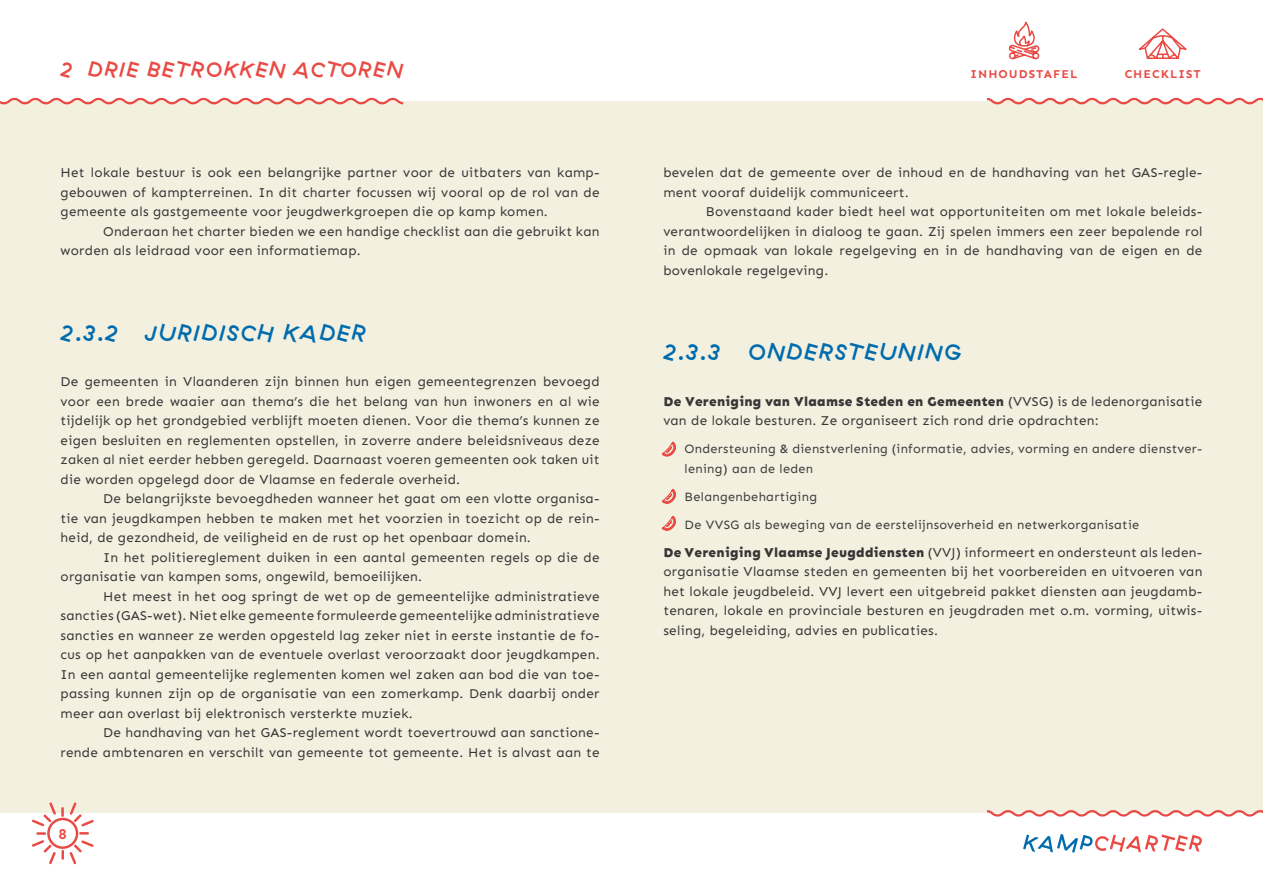
<style>
.page{position:relative;width:1263px;height:893px;background:#fff}
.page>*{position:absolute;margin:0;border:0;box-sizing:border-box;transform-origin:0 0}
.HS_1_1_1{font:22.5px "GT Haptik Medium Rotalic";letter-spacing:.08em;color:#006cae}
.t1{font:21px "GT Haptik Medium Rotalic";letter-spacing:.08em;color:#e94a44}
.t2{font:700 15px "Sen";color:#e94a44}
.brood{font:13.5px/19.5px "Sen";letter-spacing:.02em;color:#373636;text-align:justify}
.t3{font:12.75px/19.5px "Sen";letter-spacing:.025em;color:#3c3c3b}
.t4{font:700 12px "Sen";letter-spacing:.085em;color:#e94a44}
.s1{font-weight:800}
</style>
<div class="page">
<div style="left:0;top:101px;width:1263px;height:711px;background:#f3f0e0"></div>
<svg style="left:1139px;top:28px;width:48px;height:31px"></svg>
<svg style="left:987px;top:97px;width:276px;height:8px"></svg>
<svg style="left:985px;top:810px;width:278px;height:7px"></svg>
<svg style="left:1023px;top:834px;width:179px;height:19px"></svg>
<svg style="left:32px;top:802px;width:62px;height:62px"></svg>
<svg style="left:1008px;top:21px;width:32px;height:39px"></svg>
<svg style="left:0;top:97px;width:404px;height:8px"></svg>
<svg style="left:662px;top:442px;width:14px;height:15px"></svg>
<svg style="left:662px;top:489px;width:14px;height:15px"></svg>
<svg style="left:662px;top:516px;width:14px;height:15px"></svg>
<p class="t1" style="left:61px;top:56px;width:344px">2 DRIE BETROKKEN ACTOREN</p>
<p class="t4" style="left:971px;top:67px;width:109px">INHOUDSTAFEL</p>
<p class="t4" style="left:1125px;top:67px;width:78px">CHECKLIST</p>
<p class="brood" style="left:61px;top:163px;width:541px">Het lokale bestuur is ook een belangrijke partner voor de uitbaters van kamp&shy;gebouwen of kampterreinen. In dit charter focussen wij vooral op de rol van de gemeente als gastgemeente voor jeugdwerkgroepen die op kamp komen.</p>
<p class="brood" style="left:61px;top:222px;width:540px;text-indent:43px">Onderaan het charter bieden we een handige checklist aan die gebruikt kan worden als leidraad voor een informatiemap.</p>
<p class="HS_1_1_1" style="left:61px;top:319px;width:307px">2.3.2 JURIDISCH KADER</p>
<p class="brood" style="left:61px;top:372px;width:541px">De gemeenten in Vlaanderen zijn binnen hun eigen gemeentegrenzen bevoegd voor een brede waaier aan thema’s die het belang van hun inwoners en al wie tijdelijk op het grondgebied verblijft moeten dienen. Voor die thema’s kunnen ze eigen besluiten en reglementen opstellen, in zoverre andere beleidsniveaus deze zaken al niet eerder hebben geregeld. Daarnaast voeren gemeenten ook taken uit die worden opgelegd door de Vlaamse en federale overheid.</p>
<p class="brood" style="left:61px;top:489px;width:541px;text-indent:43px">De belangrijkste bevoegdheden wanneer het gaat om een vlotte organisa&shy;tie van jeugdkampen hebben te maken met het voorzien in toezicht op de rein&shy;heid, de gezondheid, de veiligheid en de rust op het openbaar domein.</p>
<p class="brood" style="left:61px;top:547px;width:540px;text-indent:43px">In het politiereglement duiken in een aantal gemeenten regels op die de organisatie van kampen soms, ongewild, bemoeilijken.</p>
<p class="brood" style="left:61px;top:586px;width:541px;text-indent:43px">Het meest in het oog springt de wet op de gemeentelijke administratieve sancties (GAS-wet). Niet elke gemeente formuleerde gemeentelijke administratieve sancties en wanneer ze werden opgesteld lag zeker niet in eerste instantie de fo&shy;cus op het aanpakken van de eventuele overlast veroorzaakt door jeugdkampen.<br>In een aantal gemeentelijke reglementen komen wel zaken aan bod die van toe&shy;passing kunnen zijn op de organisatie van een zomerkamp. Denk daarbij onder meer aan overlast bij elektronisch versterkte muziek.</p>
<p class="brood" style="left:61px;top:723px;width:541px;text-align:right">De handhaving van het GAS-reglement wordt toevertrouwd aan sanctione-<br>rende ambtenaren en verschilt van gemeente tot gemeente. Het is alvast aan te</p>
<p class="t2" style="left:59px;top:825px;width:10px">8</p>
<p class="brood" style="left:663px;top:163px;width:541px">bevelen dat de gemeente over de inhoud en de handhaving van het GAS-regle&shy;ment vooraf duidelijk communiceert.</p>
<p class="brood" style="left:663px;top:202px;width:541px;text-indent:43px">Bovenstaand kader biedt heel wat opportuniteiten om met lokale beleids&shy;verantwoordelijken in dialoog te gaan. Zij spelen immers een zeer bepalende rol in de opmaak van lokale regelgeving en in de handhaving van de eigen en de bovenlokale regelgeving.</p>
<p class="HS_1_1_1" style="left:664px;top:338px;width:299px">2.3.3 ONDERSTEUNING</p>
<p class="brood" style="left:663px;top:391px;width:541px"><span class="s1">De Vereniging van Vlaamse Steden en Gemeenten</span> (VVSG) is de ledenorganisatie van de lokale besturen. Ze organiseert zich rond drie opdrachten:</p>
<p class="t3" style="left:685px;top:439px;width:519px">Ondersteuning &amp; dienstverlening (informatie, advies, vorming en andere dienstver&shy;lening) aan de leden</p>
<p class="t3" style="left:685px;top:486px;width:134px">Belangenbehartiging</p>
<p class="t3" style="left:685px;top:514px;width:456px">De VVSG als beweging van de eerstelijnsoverheid en netwerkorganisatie</p>
<p class="brood" style="left:663px;top:542px;width:541px"><span class="s1">De Vereniging Vlaamse Jeugddiensten</span> (VVJ) informeert en ondersteunt als leden&shy;organisatie Vlaamse steden en gemeenten bij het voorbereiden en uitvoeren van het lokale jeugdbeleid. VVJ levert een uitgebreid pakket diensten aan jeugdamb&shy;tenaren, lokale en provinciale besturen en jeugdraden met o.m. vorming, uitwis&shy;seling, begeleiding, advies en publicaties.</p>
</div>
